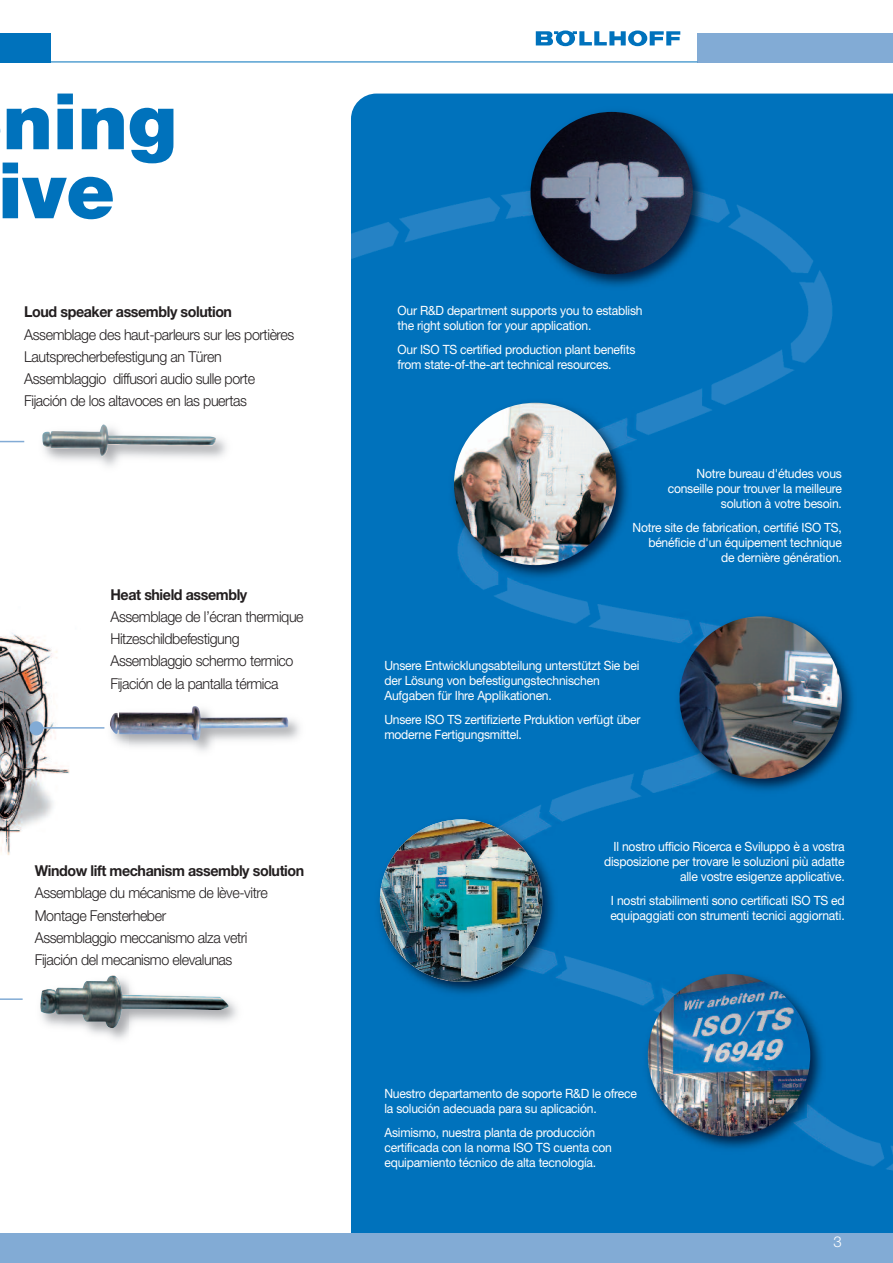
<style>
.page{position:relative;width:893px;height:1263px;background:#fff}
.page>*{position:absolute;margin:0;border:0;box-sizing:border-box;transform-origin:0 0}
.t1{font:900 78px/69px "Helvetica Neue";color:#0072bc}
.t2{font:300 15px/22.2px "Helvetica Neue";letter-spacing:-.03em;color:#231f20;scale:.95 1}
.t3{font:700 15px "Helvetica Neue";letter-spacing:-.03em;color:#231f20;scale:.95 1}
.t4{font:300 15px "Helvetica Neue";color:#fff}
.t5{font:12.75px/15px "Helvetica Neue";letter-spacing:-.015em;color:#fff;scale:.95 1}
</style>
<div class="page">
<img style="left:0;top:633px;width:70px;height:222px">
<div style="left:351px;top:94px;width:542px;height:1139px;background:#0072bc"></div>
<div style="left:697px;top:33px;width:196px;height:29px;background:#82abd5"></div>
<svg style="left:536px;top:30px;width:144px;height:16px"></svg>
<div style="left:0;top:33px;width:51px;height:29px;background:#0072bc"></div>
<div style="left:0;top:1233px;width:893px;height:30px;background:#82abd5"></div>
<hr style="left:0;top:61px;width:697px;height:1px;background:#0072bc">
<img style="left:40px;top:975px;width:189px;height:53px">
<img style="left:110px;top:706px;width:178px;height:34px">
<img style="left:42px;top:424px;width:174px;height:32px">
<div style="left:29px;top:721px;width:15px;height:14px;background:#82abd5;border-radius:50%"></div>
<div style="left:351px;top:184px;width:542px;height:1003px;background:#0072bc"></div>
<img style="left:524px;top:105px;width:189px;height:189px">
<img style="left:530px;top:112px;width:163px;height:162px;border-radius:50%">
<img style="left:447px;top:396px;width:189px;height:189px">
<img style="left:454px;top:403px;width:162px;height:162px;border-radius:50%">
<img style="left:673px;top:609px;width:189px;height:189px">
<img style="left:680px;top:616px;width:162px;height:163px;border-radius:50%">
<img style="left:373px;top:812px;width:189px;height:189px">
<img style="left:380px;top:819px;width:162px;height:163px;border-radius:50%">
<img style="left:641px;top:967px;width:189px;height:189px">
<img style="left:648px;top:974px;width:162px;height:162px;border-radius:50%">
<hr style="left:0;top:998px;width:23px;height:2px;background:#82abd5">
<svg style="left:0;top:441px;width:24px;height:1px"></svg>
<hr style="left:40px;top:727px;width:64px;height:2px;background:#82abd5">
<h1 class="t1" style="left:-2px;top:93px;width:181px">ning ive</h1>
<p class="t3" style="left:24px;top:307px;width:220px">Loud speaker assembly solution</p>
<p class="t2" style="left:24px;top:325px;width:286px">Assemblage des haut-parleurs sur les portières Lautsprecherbefestigung an Türen Assemblaggio diffusori audio sulle porte Fijación de los altavoces en las puertas</p>
<p class="t3" style="left:110px;top:589px;width:146px">Heat shield assembly</p>
<p class="t2" style="left:110px;top:607px;width:205px">Assemblage de l’écran thermique<br>Hitzeschildbefestigung<br>Assemblaggio schermo termico<br>Fijación de la pantalla térmica</p>
<p class="t3" style="left:35px;top:865px;width:285px">Window lift mechanism assembly solution</p>
<p class="t2" style="left:35px;top:883px;width:247px">Assemblage du mécanisme de lève-vitre Montage Fensterheber<br>Assemblaggio meccanismo alza vetri Fijación del mecanismo elevalunas</p>
<p class="t5" style="left:398px;top:304px;width:260px">Our R&amp;D department supports you to establish the right solution for your application.</p>
<p class="t5" style="left:398px;top:343px;width:252px">Our ISO TS certified production plant benefits from state-of-the-art technical resources.</p>
<p class="t5" style="left:668px;top:467px;width:185px;text-align:right">Notre bureau d'études vous conseille pour trouver la meilleure solution à votre besoin.</p>
<p class="t5" style="left:633px;top:521px;width:222px;text-align:right">Notre site de fabrication, certifié ISO TS, bénéficie d'un équipement technique de dernière génération.</p>
<p class="t5" style="left:384px;top:660px;width:270px">Unsere Entwicklungsabteilung unterstützt Sie bei der Lösung von befestigungstechnischen<br>Aufgaben für Ihre Applikationen.</p>
<p class="t5" style="left:384px;top:714px;width:271px">Unsere ISO TS zertifizierte Prduktion verfügt über moderne Fertigungsmittel.</p>
<p class="t5" style="left:604px;top:840px;width:255px;text-align:right">Il nostro ufficio Ricerca e Sviluppo è a vostra disposizione per trovare le soluzioni più adatte alle vostre esigenze applicative.</p>
<p class="t5" style="left:610px;top:894px;width:248px">I nostri stabilimenti sono certificati ISO TS ed equipaggiati con strumenti tecnici aggiornati.</p>
<p class="t5" style="left:384px;top:1087px;width:267px">Nuestro departamento de soporte R&amp;D le ofrece la solución adecuada para su aplicación.</p>
<p class="t5" style="left:384px;top:1126px;width:241px">Asimismo, nuestra planta de producción certificada con la norma ISO TS cuenta con equipamiento técnico de alta tecnología.</p>
<p class="t4" style="left:834px;top:1236px;width:10px">3</p>
</div>
